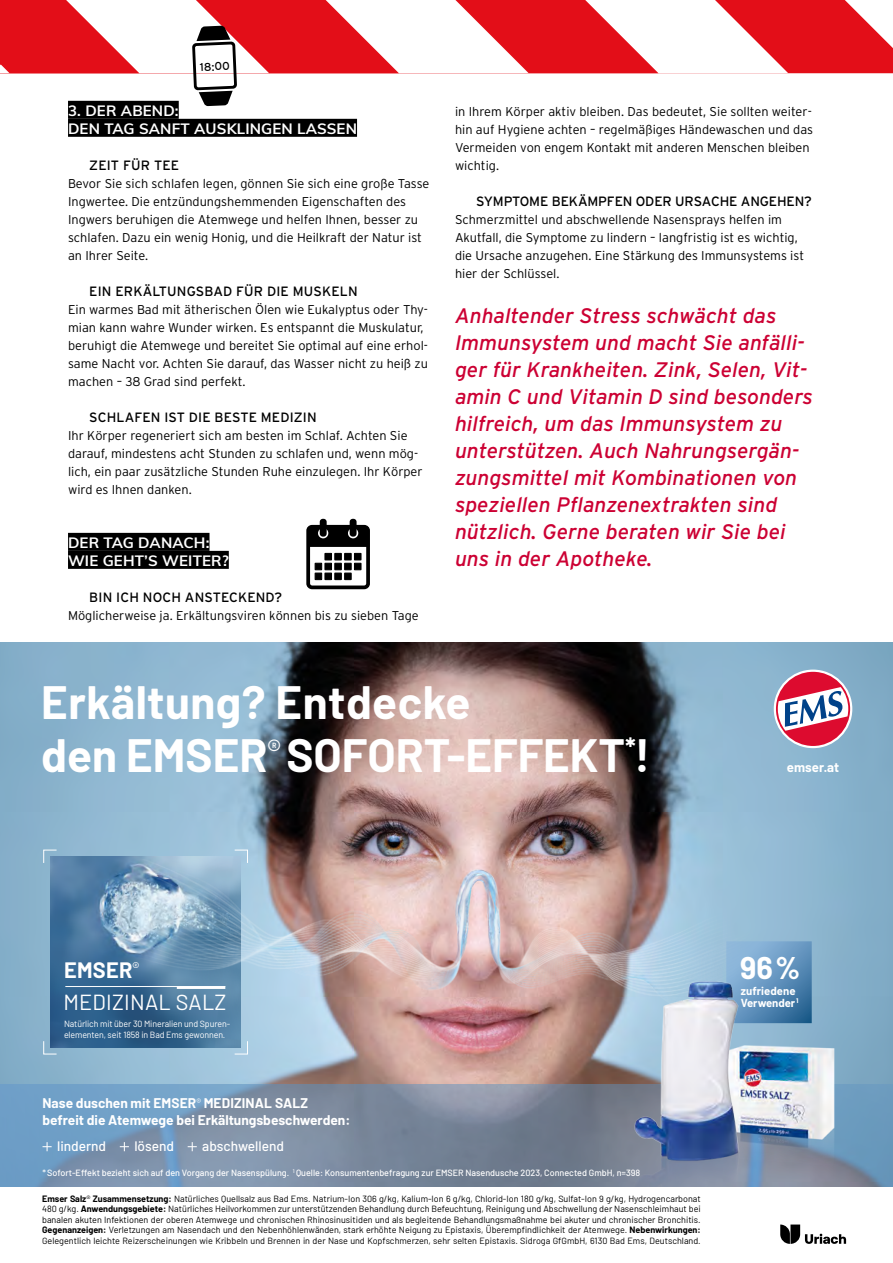
<style>
.page{position:relative;width:893px;height:1263px;background:#fff}
.page>*{position:absolute;margin:0;border:0;box-sizing:border-box;transform-origin:0 0}
.t1{font:700 45.75px/52.5px "Barlow";color:#fff}
.t2{font:700 30.6px "Barlow";color:#fff}
.t3{font:21.75px "Barlow";letter-spacing:.01em;color:#fff}
.t4{font:700 21.75px "Barlow";letter-spacing:.01em;color:#fff}
.t5{font:italic 21px/27px "Interstate";color:#c03}
.t6{font:700 15px/18px "Muli";letter-spacing:.01em;color:#fff}
.t7{font:700 13.65px/17px "Barlow";color:#fff}
.t8{font:500 13.65px "Barlow";color:#fff}
.t9{font:13.5px "Interstate";letter-spacing:.01em;color:#000}
.t10{font:13.5px "Interstate";letter-spacing:-.01em;color:#000}
.t11{font:700 13.2px "Barlow";color:#fff}
.t12{font:300 12.75px/18px "Interstate";color:#000}
.t13{font:700 11.4px/12.5px "Barlow";letter-spacing:.005em;color:#fff}
.t14{font:11.25px "Interstate";color:#000}
.t15{font:9px/10.5px "Barlow";color:#000;text-align:justify}
.t16{font:500 9px "Barlow";color:#fff}
.t17{font:9px/11.1px "Barlow";letter-spacing:-.01em;color:#fff}
.s1{font-weight:700}
</style>
<div class="page">
<svg style="left:788px;top:0;width:105px;height:73px;background:#e7323a"></svg>
<svg style="left:715px;top:0;width:73px;height:73px"></svg>
<svg style="left:529px;top:0;width:129px;height:73px;fill:#e30e18"></svg>
<div style="left:68px;top:101px;width:111px;height:18px;background:#000"></div>
<div style="left:68px;top:119px;width:289px;height:18px;background:#000"></div>
<div style="left:68px;top:533px;width:141px;height:18px;background:#000"></div>
<div style="left:68px;top:551px;width:161px;height:18px;background:#000"></div>
<svg style="left:0;top:0;width:529px;height:106px"></svg>
<svg style="left:308px;top:527px;width:60px;height:60px"></svg>
<div style="left:306px;top:525px;width:64px;height:64px;border:4px solid #000;border-radius:4px"></div>
<svg style="left:306px;top:524px;width:64px;height:24px"></svg>
<div style="left:318px;top:528px;width:10px;height:10px;border:2px solid #fff;border-radius:50%"></div>
<div style="left:348px;top:528px;width:10px;height:10px;border:2px solid #fff;border-radius:50%"></div>
<div style="left:350px;top:519px;width:7px;height:18px;background:#000;border-radius:3px"></div>
<div style="left:320px;top:519px;width:7px;height:18px;background:#000;border-radius:3px"></div>
<div style="left:325px;top:553px;width:6px;height:7px;background:#000"></div>
<div style="left:324px;top:553px;width:8px;height:7px;border:1px solid #000"></div>
<div style="left:335px;top:553px;width:6px;height:7px;background:#000"></div>
<div style="left:334px;top:553px;width:8px;height:7px;border:1px solid #000"></div>
<div style="left:345px;top:553px;width:6px;height:7px;background:#000"></div>
<div style="left:344px;top:553px;width:8px;height:7px;border:1px solid #000"></div>
<div style="left:354px;top:553px;width:7px;height:7px;background:#000"></div>
<div style="left:354px;top:553px;width:8px;height:7px;border:1px solid #000"></div>
<div style="left:315px;top:563px;width:7px;height:7px;background:#000"></div>
<div style="left:315px;top:563px;width:7px;height:7px;border:1px solid #000"></div>
<div style="left:325px;top:563px;width:6px;height:7px;background:#000"></div>
<div style="left:324px;top:563px;width:8px;height:7px;border:1px solid #000"></div>
<div style="left:335px;top:563px;width:6px;height:7px;background:#000"></div>
<div style="left:334px;top:563px;width:8px;height:7px;border:1px solid #000"></div>
<div style="left:345px;top:563px;width:6px;height:7px;background:#000"></div>
<div style="left:344px;top:563px;width:8px;height:7px;border:1px solid #000"></div>
<div style="left:354px;top:563px;width:7px;height:7px;background:#000"></div>
<div style="left:354px;top:563px;width:8px;height:7px;border:1px solid #000"></div>
<div style="left:315px;top:573px;width:7px;height:7px;background:#000"></div>
<div style="left:315px;top:572px;width:7px;height:8px;border:1px solid #000"></div>
<div style="left:325px;top:573px;width:6px;height:7px;background:#000"></div>
<div style="left:324px;top:572px;width:8px;height:8px;border:1px solid #000"></div>
<div style="left:335px;top:573px;width:6px;height:7px;background:#000"></div>
<div style="left:334px;top:572px;width:8px;height:8px;border:1px solid #000"></div>
<div style="left:345px;top:573px;width:6px;height:7px;background:#000"></div>
<div style="left:344px;top:572px;width:8px;height:8px;border:1px solid #000"></div>
<img style="left:0;top:642px;width:893px;height:442px">
<svg style="left:774px;top:670px;width:78px;height:78px"></svg>
<svg style="left:776px;top:672px;width:74px;height:74px"></svg>
<svg style="left:0;top:1084px;width:893px;height:102px;background:#778ea7"></svg>
<img style="left:50px;top:857px;width:191px;height:190px">
<svg style="left:234px;top:1040px;width:14px;height:15px"></svg>
<svg style="left:43px;top:849px;width:14px;height:15px"></svg>
<svg style="left:43px;top:1040px;width:14px;height:15px"></svg>
<hr style="left:65px;top:986px;width:160px;height:1px;background:#fff">
<img style="left:145px;top:833px;width:615px;height:198px">
<img style="left:138px;top:860px;width:624px;height:168px">
<img style="left:376px;top:847px;width:197px;height:184px">
<svg style="left:726px;top:941px;width:86px;height:82px;background:#6293bc"></svg>
<svg style="left:43px;top:1142px;width:9px;height:9px"></svg>
<svg style="left:120px;top:1142px;width:9px;height:9px"></svg>
<svg style="left:188px;top:1142px;width:9px;height:9px"></svg>
<img style="left:766px;top:1027px;width:92px;height:159px">
<img style="left:625px;top:976px;width:141px;height:210px">
<svg style="left:780px;top:1224px;width:66px;height:20px"></svg>
<p class="t14" style="left:200px;top:61px;width:31px;rotate:-3deg">18:00</p>
<p class="t6" style="left:68px;top:101px;width:290px">3. DER ABEND:<br>DEN TAG SANFT AUSKLINGEN LASSEN</p>
<p class="t9" style="left:89px;top:157px;width:91px">ZEIT FÜR TEE</p>
<p class="t12" style="left:68px;top:174px;width:363px">Bevor Sie sich schlafen legen, gönnen Sie sich eine große Tasse Ingwertee. Die entzündungshemmenden Eigenschaften des Ingwers beruhigen die Atemwege und helfen Ihnen, besser zu schlafen. Dazu ein wenig Honig, und die Heilkraft der Natur ist an Ihrer Seite.</p>
<p class="t9" style="left:89px;top:283px;width:270px">EIN ERKÄLTUNGSBAD FÜR DIE MUSKELN</p>
<p class="t12" style="left:68px;top:300px;width:362px">Ein warmes Bad mit ätherischen Ölen wie Eukalyptus oder Thy&shy;mian kann wahre Wunder wirken. Es entspannt die Muskulatur, beruhigt die Atemwege und bereitet Sie optimal auf eine erhol&shy;same Nacht vor. Achten Sie darauf, das Wasser nicht zu heiß zu machen – 38 Grad sind perfekt.</p>
<p class="t9" style="left:89px;top:409px;width:229px">SCHLAFEN IST DIE BESTE MEDIZIN</p>
<p class="t12" style="left:68px;top:426px;width:356px">Ihr Körper regeneriert sich am besten im Schlaf. Achten Sie darauf, mindestens acht Stunden zu schlafen und, wenn mög&shy;lich, ein paar zusätzliche Stunden Ruhe einzulegen. Ihr Körper wird es Ihnen danken.</p>
<p class="t6" style="left:68px;top:533px;width:162px">DER TAG DANACH:<br>WIE GEHT’S WEITER?</p>
<p class="t9" style="left:89px;top:589px;width:194px">BIN ICH NOCH ANSTECKEND?</p>
<p class="t12" style="left:68px;top:606px;width:352px">Möglicherweise ja. Erkältungsviren können bis zu sieben Tage</p>
<p class="t12" style="left:455px;top:102px;width:360px">in Ihrem Körper aktiv bleiben. Das bedeutet, Sie sollten weiter&shy;hin auf Hygiene achten – regelmäßiges Händewaschen und das Vermeiden von engem Kontakt mit anderen Menschen bleiben wichtig.</p>
<p class="t10" style="left:476px;top:193px;width:337px">SYMPTOME BEKÄMPFEN ODER URSACHE ANGEHEN?</p>
<p class="t12" style="left:455px;top:210px;width:351px">Schmerzmittel und abschwellende Nasensprays helfen im Akutfall, die Symptome zu lindern – langfristig ist es wichtig, die Ursache anzugehen. Eine Stärkung des Immunsystems ist hier der Schlüssel.</p>
<p class="t5" style="left:455px;top:302px;width:359px">Anhaltender Stress schwächt das Immunsystem und macht Sie anfälli&shy;ger für Krankheiten. Zink, Selen, Vit&shy;amin C und Vitamin D sind besonders hilfreich, um das Immunsystem zu unterstützen. Auch Nahrungsergän&shy;zungsmittel mit Kombinationen von speziellen Pflanzenextrakten sind nützlich. Gerne beraten wir Sie bei uns in der Apotheke.</p>
<h1 class="t1" style="left:41px;top:673px;width:610px">Erkältung? Entdecke<br>den EMSER<sup>®</sup> SOFORT-EFFEKT<sup>*</sup>!</h1>
<p class="t11" style="left:787px;top:758px;width:54px">emser.at</p>
<h3 class="t4" style="left:64px;top:954px;width:77px">EMSER<sup>®</sup></h3>
<h3 class="t3" style="left:63px;top:986px;width:165px">MEDIZINAL SALZ</h3>
<p class="t17" style="left:64px;top:1017px;width:168px">Natürlich mit über 30 Mineralien und Spuren&shy;elementen, seit 1858 in Bad Ems gewonnen.</p>
<p class="t7" style="left:43px;top:1094px;width:309px">Nase duschen mit EMSER<sup>®</sup> MEDIZINAL SALZ befreit die Atemwege bei Erkältungsbeschwerden:</p>
<p class="t8" style="left:57px;top:1136px;width:50px">lindernd</p>
<p class="t8" style="left:134px;top:1136px;width:41px">lösend</p>
<p class="t8" style="left:202px;top:1136px;width:83px">abschwellend</p>
<p class="t16" style="left:43px;top:1166px;width:599px">* Sofort-Effekt bezieht sich auf den Vorgang der Nasenspülung. <sup>1</sup> Quelle: Konsumentenbefragung zur EMSER Nasendusche 2023, Connected GmbH, n=398</p>
<p class="t15" style="left:42px;top:1192px;width:660px"><span class="s1">Emser Salz</span>® <span class="s1">Zusammensetzung:</span> Natürliches Quellsalz aus Bad Ems. Natrium-Ion 306 g/kg, Kalium-Ion 6 g/kg, Chlorid-Ion 180 g/kg, Sulfat-Ion 9 g/kg, Hydrogencarbonat 480 g/kg. <span class="s1">Anwendungsgebiete:</span> Natürliches Heilvorkommen zur unterstützenden Behandlung durch Befeuchtung, Reinigung und Abschwellung der Nasenschleimhaut bei banalen akuten Infektionen der oberen Atemwege und chronischen Rhinosinusitiden und als begleitende Behandlungsmaßnahme bei akuter und chronischer Bronchitis.<br><span class="s1">Gegenanzeigen:</span> Verletzungen am Nasendach und den Nebenhöhlenwänden, stark erhöhte Neigung zu Epistaxis, Überempfindlichkeit der Atemwege. <span class="s1">Nebenwirkungen:<br></span>Gelegentlich leichte Reiz erscheinungen wie Kribbeln und Brennen in der Nase und Kopfschmerzen, sehr selten Epistaxis. Sidroga GfGmbH, 6130 Bad Ems, Deutschland.</p>
<h2 class="t2" style="left:740px;top:945px;width:62px">96 %</h2>
<p class="t13" style="left:741px;top:983px;width:59px">zufriedene<br>Verwender <sup>1</sup></p>
</div>
